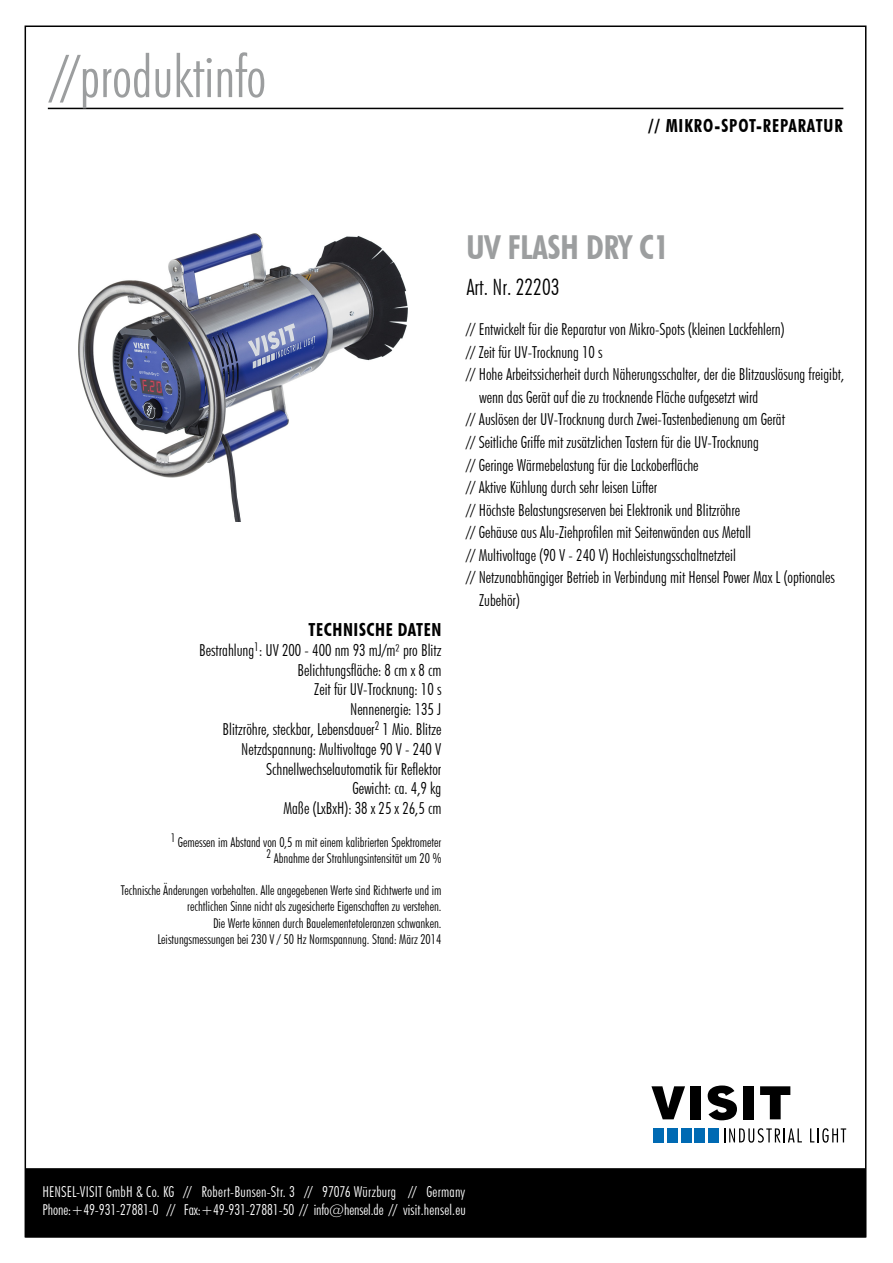
<style>
.page{position:relative;width:893px;height:1263px;background:#fff}
.page>*{position:absolute;margin:0;border:0;box-sizing:border-box;transform-origin:0 0}
.t1{font:300 condensed 58.5px "Futura BT";color:#9c9e9f}
.t2{font:700 condensed 33px "Futura BT";color:#9c9e9f}
.t3{font:300 condensed 22.5px "Futura BT";color:#000}
.t4{font:700 condensed 18px "Futura BT";letter-spacing:.05em;color:#000}
.t5{font:700 condensed 18px "Futura BT";letter-spacing:.03em;color:#000}
.t6{font:300 condensed 16.5px/19.8px "Futura BT";color:#000;text-align:right}
.t7{font:300 condensed 15px/18px "Futura BT";letter-spacing:.01em;color:#fff}
.t8{font:300 condensed 13.5px/16.2px "Futura BT";color:#000;text-align:right}
</style>
<div class="page">
<div style="left:26px;top:1169px;width:839px;height:68px;background:#000"></div>
<div style="left:25px;top:1168px;width:841px;height:69px;border:2px solid #000"></div>
<hr style="left:48px;top:108px;width:795px;height:1px;background:#000">
<svg style="left:724px;top:1128px;width:78px;height:15px"></svg>
<svg style="left:810px;top:1128px;width:36px;height:15px"></svg>
<div style="left:653px;top:1128px;width:11px;height:14px;background:#006ab3"></div>
<div style="left:667px;top:1128px;width:11px;height:14px;background:#006ab3"></div>
<div style="left:681px;top:1128px;width:10px;height:14px;background:#006ab3"></div>
<div style="left:694px;top:1128px;width:11px;height:14px;background:#006ab3"></div>
<div style="left:708px;top:1128px;width:11px;height:14px;background:#006ab3"></div>
<svg style="left:651px;top:1086px;width:34px;height:33px"></svg>
<div style="left:691px;top:1086px;width:10px;height:33px;background:#000"></div>
<div style="left:743px;top:1086px;width:11px;height:33px;background:#000"></div>
<svg style="left:760px;top:1086px;width:30px;height:33px"></svg>
<svg style="left:708px;top:1085px;width:29px;height:35px"></svg>
<img style="left:78px;top:233px;width:330px;height:288px">
<h1 class="t1" style="left:52px;top:41px;width:216px">//produktinfo</h1>
<p class="t4" style="left:648px;top:115px;width:196px">// MIKRO-SPOT-REPARATUR</p>
<p class="t5" style="left:309px;top:619px;width:134px">TECHNISCHE DATEN</p>
<p class="t6" style="left:199px;top:640px;width:244px">Bestrahlung<sup>1</sup>: UV 200 - 400 nm 93 mJ/m² pro Blitz Belichtungsfläche: 8 cm x 8 cm<br>Zeit für UV-Trocknung: 10 s<br>Nennenergie: 135 J<br>Blitzröhre, steckbar, Lebensdauer<sup>2</sup> 1 Mio. Blitze Netzdspannung: Multivoltage 90 V - 240 V Schnellwechselautomatik für Reflektor<br>Gewicht: ca. 4,9 kg<br>Maße (LxBxH): 38 x 25 x 26,5 cm</p>
<p class="t8" style="left:171px;top:833px;width:272px"><sup>1</sup> Gemessen im Abstand von 0,5 m mit einem kalibrierten Spektrometer<br><sup>2</sup> Abnahme der Strahlungsintensität um 20 %</p>
<p class="t8" style="left:121px;top:882px;width:322px">Technische Änderungen vorbehalten. Alle angegebenen Werte sind Richtwerte und im rechtlichen Sinne nicht als zugesicherte Eigenschaften zu verstehen.<br>Die Werte können durch Bauelementetoleranzen schwanken.<br>Leistungsmessungen bei 230 V / 50 Hz Normspannung. Stand: März 2014</p>
<h2 class="t2" style="left:466px;top:227px;width:204px">UV FLASH DRY C1</h2>
<h3 class="t3" style="left:466px;top:273px;width:95px">Art. Nr. 22203</h3>
<p class="t6" style="left:466px;top:320px;width:320px">// Entwickelt für die Reparatur von Mikro-Spots (kleinen Lackfehlern)</p>
<p class="t6" style="left:466px;top:342px;width:138px">// Zeit für UV-Trocknung 10 s</p>
<p class="t6" style="left:466px;top:365px;width:380px">// Hohe Arbeitssicherheit durch Näherungsschalter, der die Blitzauslösung freigibt,</p>
<p class="t6" style="left:479px;top:387px;width:281px">wenn das Gerät auf die zu trocknende Fläche aufgesetzt wird</p>
<p class="t6" style="left:466px;top:410px;width:320px">// Auslösen der UV-Trocknung durch Zwei-Tastenbedienung am Gerät</p>
<p class="t6" style="left:466px;top:432px;width:294px">// Seitliche Griffe mit zusätzlichen Tastern für die UV-Trocknung</p>
<p class="t6" style="left:466px;top:455px;width:234px">// Geringe Wärmebelastung für die Lackoberfläche</p>
<p class="t6" style="left:466px;top:477px;width:192px">// Aktive Kühlung durch sehr leisen Lüfter</p>
<p class="t6" style="left:466px;top:500px;width:275px">// Höchste Belastungsreserven bei Elektronik und Blitzröhre</p>
<p class="t6" style="left:466px;top:522px;width:286px">// Gehäuse aus Alu-Ziehprofilen mit Seitenwänden aus Metall</p>
<p class="t6" style="left:466px;top:545px;width:271px">// Multivoltage (90 V - 240 V) Hochleistungsschaltnetzteil</p>
<p class="t6" style="left:466px;top:567px;width:370px">// Netzunabhängiger Betrieb in Verbindung mit Hensel Power Max L (optionales</p>
<p class="t6" style="left:479px;top:590px;width:42px">Zubehör)</p>
<p class="t7" style="left:43px;top:1182px;width:425px">HENSEL-VISIT GmbH &amp; Co. KG // Robert-Bunsen-Str. 3 // 97076 Würzburg // Germany<br>Phone:+49-931-27881-0 // Fax:+49-931-27881-50 // info@hensel.de // visit.hensel.eu</p>
</div>
